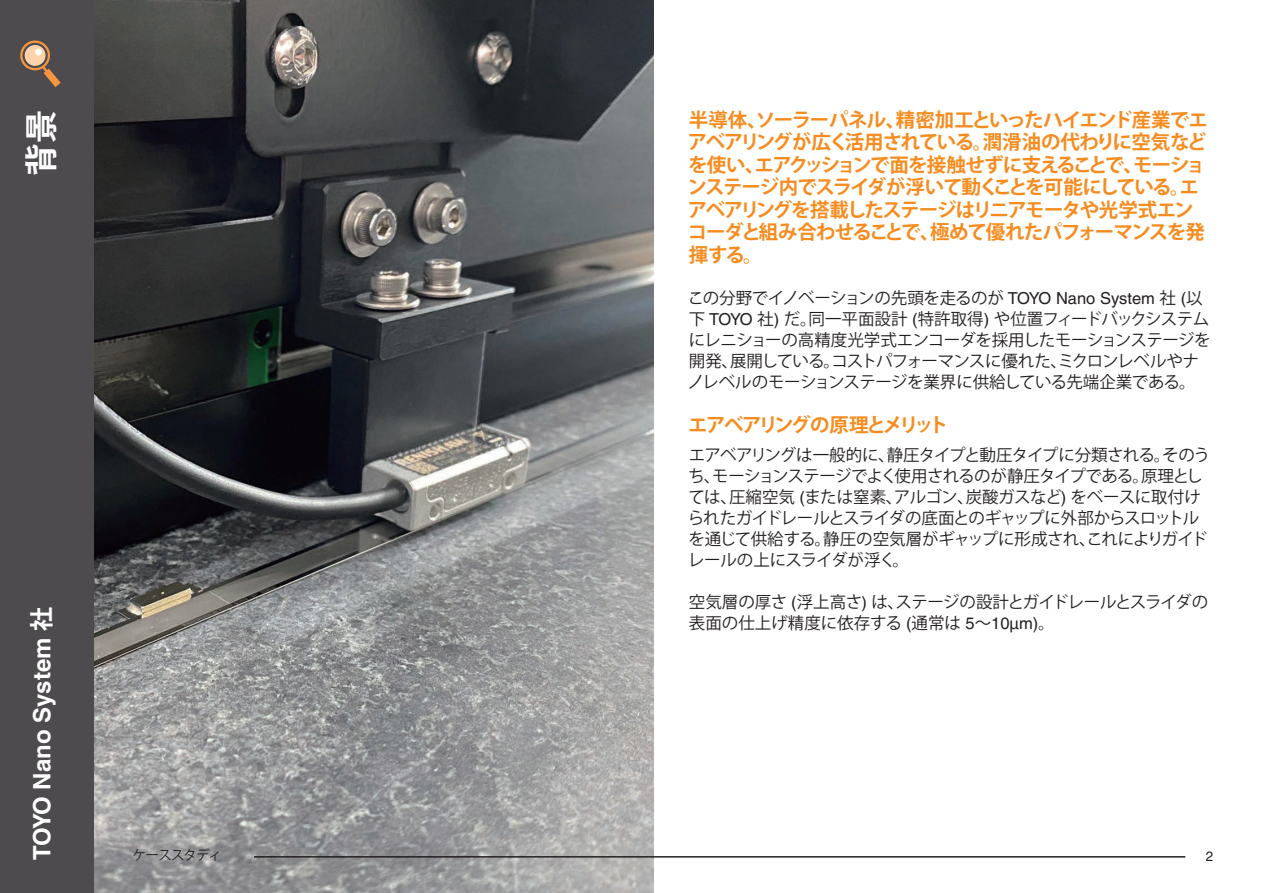
<style>
.page{position:relative;width:1263px;height:893px;background:#fff}
.page>*{position:absolute;margin:0;border:0;box-sizing:border-box;transform-origin:0 0}
.Section_Head_22pt_Bold_White{font:700 33px "Koz Go Std";color:#fff}
.Subheading_16pt_Bold_White{font:700 24px "Helvetica LT Pro";color:#fff}
.Body_Text_13pt_Bold_Orange{font:700 19.5px/22.5px "Koz Go Std";letter-spacing:-.07em;color:#f68c1f}
.Body_Text_13pt_Bold_Orange-2{font:700 19.5px "Koz Go Std";letter-spacing:-.115em;color:#f68c1f}
.Body_Text_11pt{font:16.5px/21px "Koz Go Std";letter-spacing:-.03em;color:#231f20}
.Body_Text_11pt-2{font:16.5px/21px "Koz Go Std";color:#231f20}
.Body_Text_9pt{font:13.5px "Koz Go Std";letter-spacing:-.065em;color:#231f20}
.t1{font:13.5px "Helvetica LT Pro";color:#231f20}
.s1{font-family:"Koz Go Std"}
.s2{font-family:"Helvetica LT Pro"}
</style>
<div class="page">
<img style="left:94px;top:0;width:560px;height:893px">
<hr style="left:254px;top:856px;width:931px;height:2px;background:#231f20">
<div style="left:0;top:0;width:94px;height:893px;background:#4d4b4d"></div>
<svg style="left:20px;top:40px;width:41px;height:47px"></svg>
<div style="left:35px;top:49px;width:7px;height:6px;background:#fff;border-radius:50%"></div>
<p class="Section_Head_22pt_Bold_White" style="left:20px;top:176px;width:68px;rotate:-90deg">背景</p>
<p class="Subheading_16pt_Bold_White" style="left:27px;top:860px;width:255px;rotate:-90deg">TOYO Nano System <span class="s1">社</span></p>
<p class="Body_Text_9pt" style="left:133px;top:847px;width:91px">ケーススタディ</p>
<p class="Body_Text_13pt_Bold_Orange" style="left:687px;top:109px;width:522px">半導体、ソーラーパネル、精密加工といったハイエンド産業でエアベアリングが広く活用されている。潤滑油の代わりに空気などを使い、エアクッションで面を接触せずに支えることで、モーションステージ内でスライダが浮いて動くことを可能にしている。エアベアリングを搭載したステージはリニアモータや光学式エンコーダと組み合わせることで、極めて優れたパフォーマンスを発揮する。</p>
<p class="Body_Text_11pt" style="left:688px;top:288px;width:524px">この分野でイノベーションの先頭を走るのが <span class="s2">TOYO Nano System</span> 社 <span class="s2">(</span>以下 <span class="s2">TOYO</span> 社<span class="s2">)</span> だ。同一平面設計 <span class="s2">(</span>特許取得<span class="s2">)</span> や位置フィードバックシステムにレニショーの高精度光学式エンコーダを採用したモーションステージを開発、展開している。コストパフォーマンスに優れた、ミクロンレベルやナノレベルのモーションステージを業界に供給している先端企業である。</p>
<p class="Body_Text_13pt_Bold_Orange-2" style="left:688px;top:412px;width:261px">エアベアリングの原理とメリット</p>
<p class="Body_Text_11pt" style="left:688px;top:445px;width:524px">エアベアリングは一般的に、静圧タイプと動圧タイプに分類される。そのうち、モーションステージでよく使用されるのが静圧タイプである。原理としては、圧縮空気 <span class="s2">(</span>または窒素、アルゴン、炭酸ガスなど<span class="s2">)</span> をベースに取付けられたガイドレールとスライダの底面とのギャップに外部からスロットルを通じて供給する。静圧の空気層がギャップに形成され、これによりガイドレールの上にスライダが浮く。</p>
<p class="Body_Text_11pt-2" style="left:689px;top:593px;width:521px">空気層の厚さ <span class="s2">(</span>浮上高さ<span class="s2">)</span> は、ステージの設計とガイドレールとスライダの表面の仕上げ精度に依存する <span class="s2">(</span>通常は <span class="s2">5</span>～<span class="s2">10µm)</span>。</p>
<p class="t1" style="left:1206px;top:849px;width:9px">2</p>
</div>
